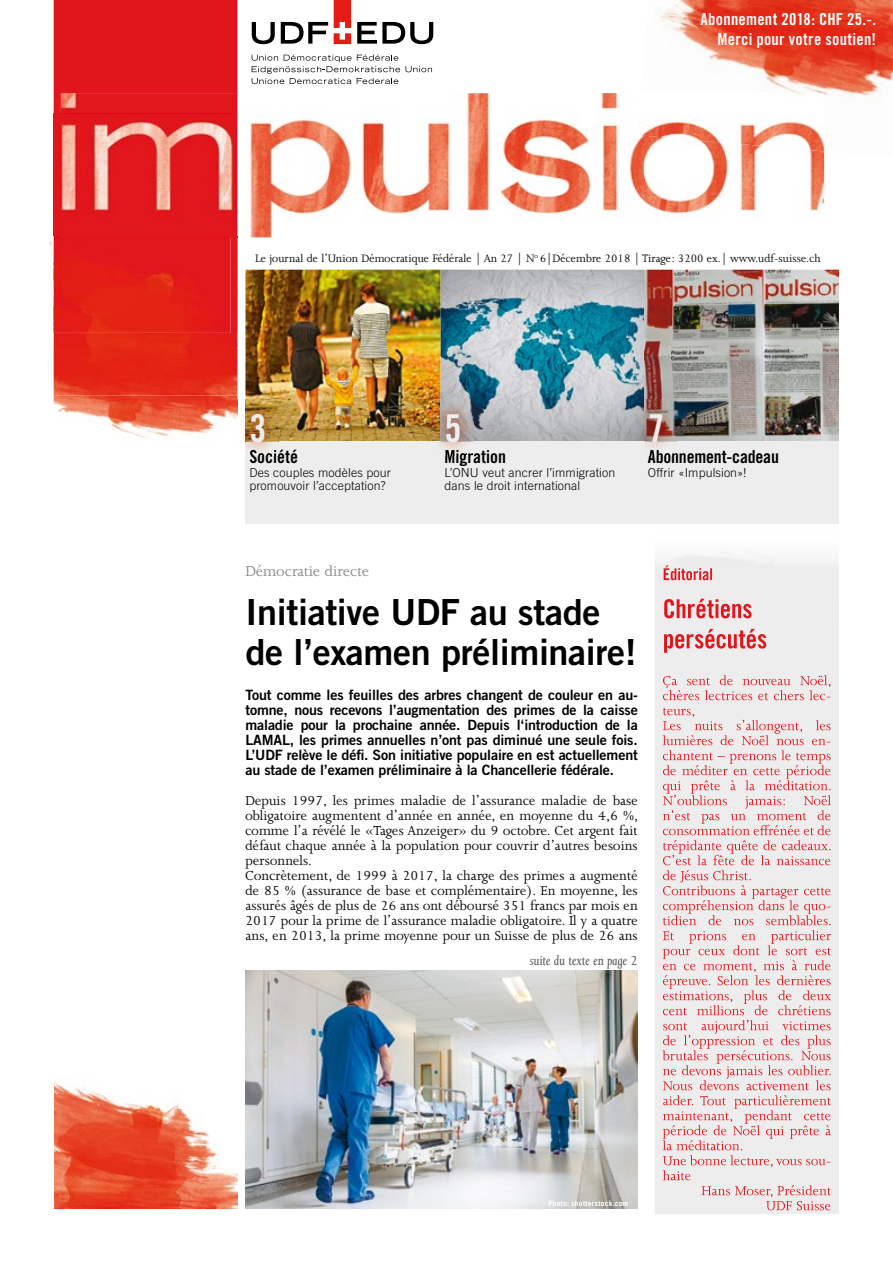
<style>
.page{position:relative;width:893px;height:1263px;background:#fff}
.page>*{position:absolute;margin:0;border:0;box-sizing:border-box;transform-origin:0 0}
.t1{font:38.4px "Trade Gothic LT Std Bd Cn 20";color:#ededed}
.t2{font:36px/40.5px "Trade Gothic LT Std Bd 2";letter-spacing:-.01em;color:#000}
.t3{font:17.85px "Trade Gothic LT Std Bd Cn 20";letter-spacing:-.005em;color:#000}
.t4{font:16.65px "Joanna MT Std";color:#888887}
.t5{font:16.5px/19.6px "Trade Gothic LT Std Bd Cn 20";letter-spacing:.015em;color:#fff;text-align:right}
.t6{font:15px/15px "Joanna MT Std";color:#000}
.t7{font:italic 15px "Joanna MT Std";color:#525251}
.t8{font:14.25px/15px "Trade Gothic LT Std Bd 2";letter-spacing:-.01em;color:#000;text-align:justify}
.t9{font:300 12.3px/13.8px "Trade Gothic LT Std";letter-spacing:.01em;color:#000}
.t10{font:12.3px "Joanna MT Std";color:#000}
.t11{font:700 7.5px "Trade Gothic LT Std";letter-spacing:.03em;color:#fff}
</style>
<div class="page">
<img style="left:245px;top:270px;width:594px;height:172px">
<img style="left:49px;top:113px;width:12px;height:220px">
<div style="left:54px;top:0;width:183px;height:113px;background:#e1161c"></div>
<img style="left:237px;top:237px;width:1px;height:159px">
<img style="left:54px;top:396px;width:183px;height:43px">
<img style="left:54px;top:237px;width:183px;height:159px">
<img style="left:61px;top:93px;width:763px;height:144px">
<img style="left:61px;top:236px;width:169px;height:1px">
<div style="left:655px;top:672px;width:46px;height:542px;background:#ededed"></div>
<div style="left:793px;top:672px;width:46px;height:542px;background:#ededed"></div>
<div style="left:701px;top:672px;width:92px;height:542px;background:#ededed"></div>
<img style="left:655px;top:551px;width:184px;height:121px">
<img style="left:664px;top:565px;width:48px;height:15px">
<img style="left:664px;top:599px;width:88px;height:19px">
<img style="left:664px;top:629px;width:102px;height:24px">
<img style="left:663px;top:675px;width:168px;height:13px">
<img style="left:663px;top:690px;width:162px;height:10px">
<img style="left:663px;top:707px;width:31px;height:10px">
<img style="left:663px;top:720px;width:168px;height:14px">
<img style="left:663px;top:735px;width:163px;height:10px">
<img style="left:663px;top:750px;width:168px;height:15px">
<img style="left:663px;top:765px;width:168px;height:70px">
<img style="left:663px;top:840px;width:168px;height:15px">
<img style="left:663px;top:855px;width:168px;height:10px">
<img style="left:663px;top:870px;width:88px;height:12px">
<img style="left:663px;top:885px;width:168px;height:14px">
<img style="left:663px;top:900px;width:162px;height:14px">
<img style="left:663px;top:915px;width:168px;height:10px">
<img style="left:663px;top:930px;width:168px;height:15px">
<img style="left:663px;top:945px;width:168px;height:27px">
<img style="left:663px;top:975px;width:168px;height:15px">
<img style="left:663px;top:990px;width:168px;height:25px">
<img style="left:662px;top:1020px;width:169px;height:15px">
<img style="left:662px;top:1035px;width:169px;height:55px">
<img style="left:663px;top:1095px;width:168px;height:15px">
<img style="left:663px;top:1110px;width:168px;height:29px">
<img style="left:663px;top:1140px;width:79px;height:10px">
<img style="left:663px;top:1155px;width:163px;height:12px">
<img style="left:663px;top:1170px;width:28px;height:10px">
<img style="left:701px;top:1185px;width:130px;height:12px">
<img style="left:766px;top:1201px;width:64px;height:9px">
<div style="left:245px;top:442px;width:196px;height:82px;background:#ededed"></div>
<div style="left:644px;top:442px;width:195px;height:82px;background:#ededed"></div>
<img style="left:243px;top:400px;width:35px;height:50px">
<img style="left:237px;top:400px;width:1px;height:56px">
<img style="left:250px;top:450px;width:27px;height:6px">
<div style="left:441px;top:442px;width:203px;height:82px;background:#ededed"></div>
<img style="left:637px;top:400px;width:39px;height:42px">
<img style="left:649px;top:450px;width:27px;height:5px">
<img style="left:433px;top:400px;width:41px;height:50px">
<img style="left:445px;top:450px;width:28px;height:6px">
<img style="left:641px;top:0;width:252px;height:157px">
<img style="left:637px;top:93px;width:187px;height:58px">
<img style="left:54px;top:1082px;width:183px;height:127px">
<svg style="left:251px;top:0;width:183px;height:85px"></svg>
<img style="left:245px;top:970px;width:393px;height:239px">
<p class="t5" style="left:700px;top:9px;width:177px">Abonnement 2018: CHF 25.-.<br>Merci pour votre soutien!</p>
<p class="t10" style="left:255px;top:252px;width:567px">Le journal de l’Union Démocratique Fédérale | An 27 | N<sup>o</sup> 6|Décembre 2018 | Tirage: 3200 ex.| www.udf-suisse.ch</p>
<h1 class="t1" style="left:249px;top:404px;width:19px">3</h1>
<p class="t3" style="left:249px;top:446px;width:50px">Société</p>
<p class="t9" style="left:249px;top:465px;width:143px">Des couples modèles pour promouvoir l’acceptation?</p>
<h1 class="t1" style="left:445px;top:404px;width:19px">5</h1>
<h1 class="t1" style="left:648px;top:404px;width:19px">7</h1>
<p class="t3" style="left:445px;top:446px;width:63px">Migration</p>
<p class="t9" style="left:445px;top:465px;width:172px">L’ONU veut ancrer l’immigration dans le droit international</p>
<p class="t3" style="left:648px;top:446px;width:132px">Abonnement-cadeau</p>
<p class="t9" style="left:648px;top:465px;width:100px">Offrir «Impulsion»!</p>
<p class="t4" style="left:245px;top:562px;width:125px">Démocratie directe</p>
<h2 class="t2" style="left:245px;top:591px;width:393px">Initiative UDF au stade de l’examen préliminaire!</h2>
<p class="t8" style="left:245px;top:687px;width:394px">Tout comme les feuilles des arbres changent de couleur en au&shy;tomne, nous recevons l’augmentation des primes de la caisse maladie pour la prochaine année. Depuis l‘introduction de la LAMAL, les primes annuelles n’ont pas diminué une seule fois.<br>L’UDF relève le défi. Son initiative populaire en est actuellement au stade de l’examen préliminaire à la Chancellerie fédérale.</p>
<p class="t6" style="left:245px;top:793px;width:394px">Depuis 1997, les primes maladie de l’assurance maladie de base obligatoire augmentent d’année en année, en moyenne du 4,6 %, comme l’a révélé le «Tages Anzeiger» du 9 octobre. Cet argent fait défaut chaque année à la population pour couvrir d’autres besoins personnels.<br>Concrètement, de 1999 à 2017, la charge des primes a augmenté de 85 % (assurance de base et complémentaire). En moyenne, les assurés âgés de plus de 26 ans ont déboursé 351 francs par mois en 2017 pour la prime de l’assurance maladie obligatoire. Il y a quatre ans, en 2013, la prime moyenne pour un Suisse de plus de 26 ans</p>
<p class="t7" style="left:530px;top:952px;width:109px">suite du texte en page 2</p>
<p class="t11" style="left:548px;top:1199px;width:81px">Photo: shutterstock.com</p>
</div>
